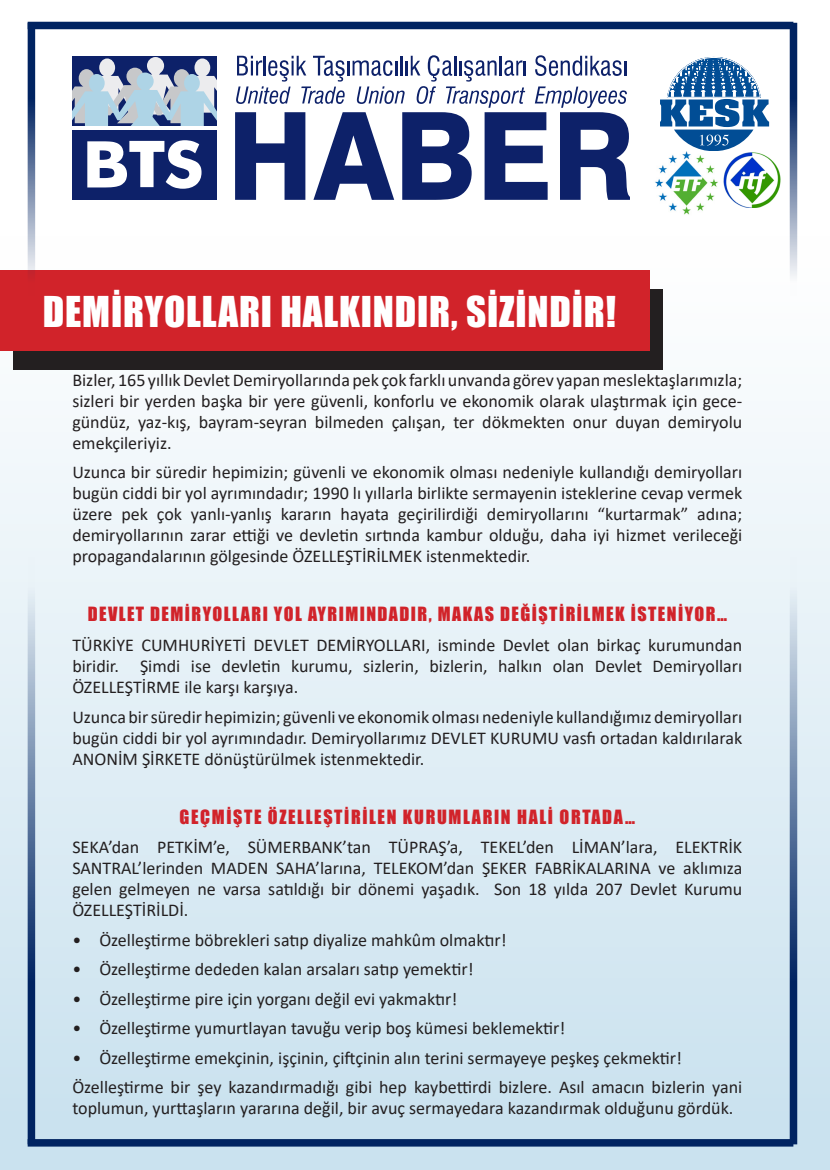
<style>
.page{position:relative;width:830px;height:1170px;background:#fff}
.page>*{position:absolute;margin:0;border:0;box-sizing:border-box;transform-origin:0 0}
.ana_baslık{font:39px "Impact";letter-spacing:.02em;color:#fff}
.ana_baslık-2{font:18px/21px "Calibri";color:#231f20;text-align:justify}
.ana_baslık-3{font:18px "Impact";letter-spacing:.08em;color:#d1232a}
</style>
<div class="page">
<div style="left:0;top:236px;width:829px;height:933px;background:linear-gradient(to bottom,#fffffe,#c6dfed)"></div>
<div style="left:13px;top:289px;width:649px;height:80px;background:#231f20"></div>
<svg style="left:235px;top:55px;width:394px;height:145px"></svg>
<svg style="left:660px;top:57px;width:108px;height:94px"></svg>
<div style="left:72px;top:130px;width:144px;height:70px;background:#0d2169"></div>
<svg style="left:72px;top:57px;width:144px;height:69px;background:#92a6c1"></svg>
<svg style="left:87px;top:140px;width:114px;height:49px"></svg>
<img style="left:655px;top:151px;width:63px;height:64px">
<img style="left:723px;top:152px;width:56px;height:55px">
<div style="left:0;top:270px;width:649px;height:81px;background:#d1232a"></div>
<svg style="left:28px;top:1138px;width:765px;height:8px;background:#1b3c74"></svg>
<svg style="left:28px;top:556px;width:7px;height:588px;background:#57719a"></svg>
<svg style="left:789px;top:556px;width:7px;height:588px;background:#657ea3"></svg>
<div style="left:28px;top:22px;width:765px;height:7px;background:#002361"></div>
<svg style="left:28px;top:29px;width:7px;height:246px;background:#566992"></svg>
<svg style="left:789px;top:23px;width:7px;height:273px;background:#7184a6"></svg>
<p class="ana_baslık" style="left:43px;top:281px;width:574px">DEMİRYOLLARI HALKINDIR, SİZİNDİR!</p>
<p class="ana_baslık-2" style="left:72px;top:369px;width:671px">Bizler, 165 yıllık Devlet Demiryollarında pek çok farklı unvanda görev yapan meslektaşlarımızla; sizleri bir yerden başka bir yere güvenli, konforlu ve ekonomik olarak ulaştırmak için gece&shy;gündüz, yaz-kış, bayram-seyran bilmeden çalışan, ter dökmekten onur duyan demiryolu emekçileriyiz.</p>
<p class="ana_baslık-2" style="left:72px;top:461px;width:671px">Uzunca bir süredir hepimizin; güvenli ve ekonomik olması nedeniyle kullandığı demiryolları bugün ciddi bir yol ayrımındadır; 1990 lı yıllarla birlikte sermayenin isteklerine cevap vermek üzere pek çok yanlı-yanlış kararın hayata geçirilirdiği demiryollarını “kurtarmak” adına; demiryollarının zarar ettiği ve devletin sırtında kambur olduğu, daha iyi hizmet verileceği propagandalarının gölgesinde ÖZELLEŞTİRİLMEK istenmektedir.</p>
<p class="ana_baslık-3" style="left:88px;top:600px;width:640px">DEVLET DEMİRYOLLARI YOL AYRIMINDADIR, MAKAS DEĞİŞTİRİLMEK İSTENİYOR…</p>
<p class="ana_baslık-2" style="left:72px;top:634px;width:671px">TÜRKİYE CUMHURİYETİ DEVLET DEMİRYOLLARI, isminde Devlet olan birkaç kurumundan biridir. Şimdi ise devletin kurumu, sizlerin, bizlerin, halkın olan Devlet Demiryolları ÖZELLEŞTİRME ile karşı karşıya.</p>
<p class="ana_baslık-2" style="left:72px;top:705px;width:671px">Uzunca bir süredir hepimizin; güvenli ve ekonomik olması nedeniyle kullandığımız demiryolları bugün ciddi bir yol ayrımındadır. Demiryollarımız DEVLET KURUMU vasfı ortadan kaldırılarak ANONİM ŞİRKETE dönüştürülmek istenmektedir.</p>
<p class="ana_baslık-3" style="left:179px;top:802px;width:457px">GEÇMİŞTE ÖZELLEŞTİRİLEN KURUMLARIN HALİ ORTADA…</p>
<p class="ana_baslık-2" style="left:72px;top:836px;width:671px">SEKA’dan PETKİM’e, SÜMERBANK’tan TÜPRAŞ’a, TEKEL’den LİMAN’lara, ELEKTRİK SANTRAL’lerinden MADEN SAHA’larına, TELEKOM’dan ŞEKER FABRİKALARINA ve aklımıza gelen gelmeyen ne varsa satıldığı bir dönemi yaşadık. Son 18 yılda 207 Devlet Kurumu ÖZELLEŞTİRİLDİ.</p>
<p class="ana_baslık-2" style="left:72px;top:928px;width:435px">• Özelleştirme böbrekleri satıp diyalize mahkûm olmaktır!</p>
<p class="ana_baslık-2" style="left:72px;top:958px;width:402px">• Özelleştirme dededen kalan arsaları satıp yemektir!</p>
<p class="ana_baslık-2" style="left:72px;top:987px;width:386px">• Özelleştirme pire için yorganı değil evi yakmaktır!</p>
<p class="ana_baslık-2" style="left:72px;top:1017px;width:494px">• Özelleştirme yumurtlayan tavuğu verip boş kümesi beklemektir!</p>
<p class="ana_baslık-2" style="left:72px;top:1046px;width:611px">• Özelleştirme emekçinin, işçinin, çiftçinin alın terini sermayeye peşkeş çekmektir!</p>
<p class="ana_baslık-2" style="left:72px;top:1076px;width:671px">Özelleştirme bir şey kazandırmadığı gibi hep kaybettirdi bizlere. Asıl amacın bizlerin yani toplumun, yurttaşların yararına değil, bir avuç sermayedara kazandırmak olduğunu gördük.</p>
</div>
